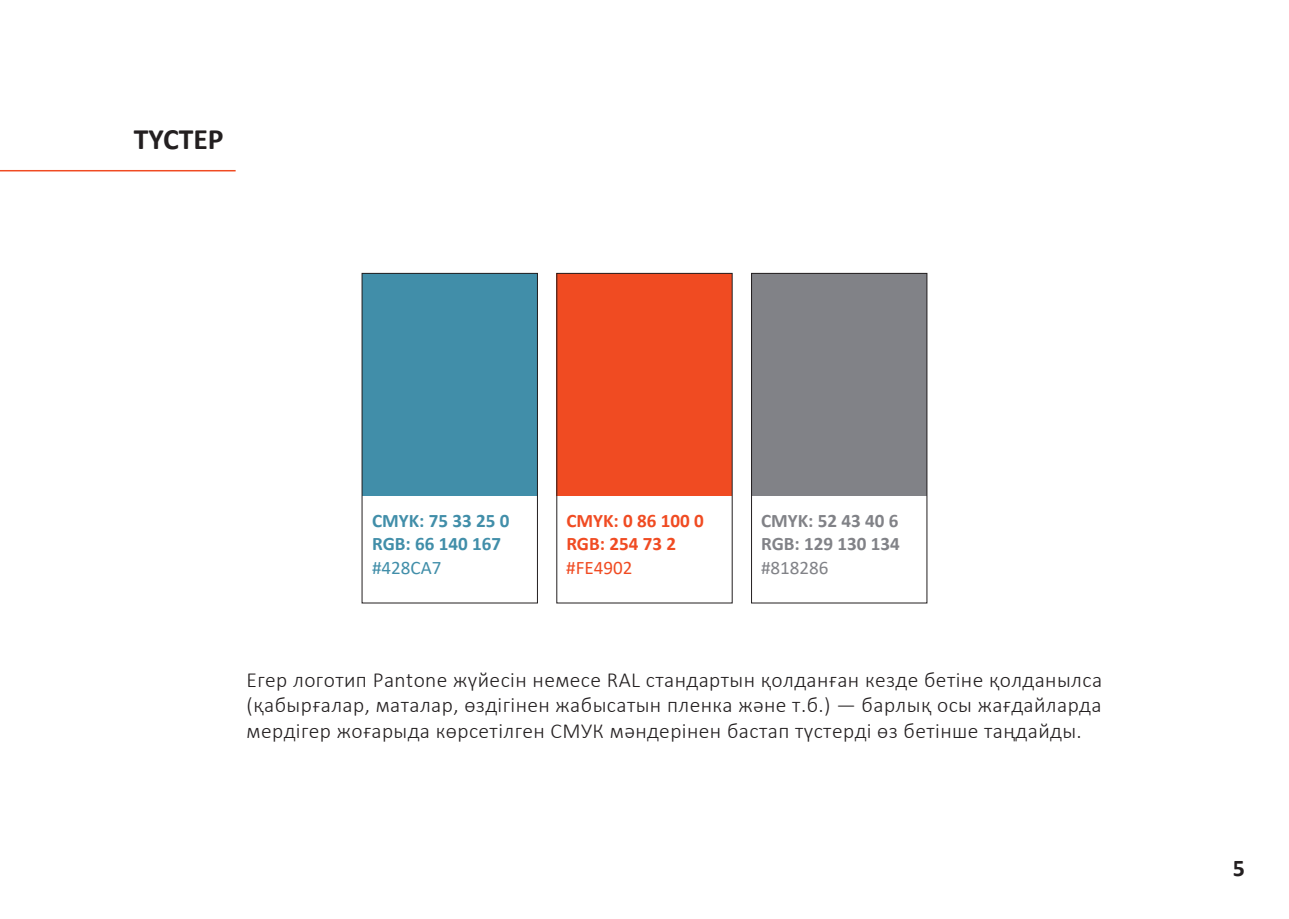
<style>
.page{position:relative;width:1289px;height:919px;background:#fff}
.page>*{position:absolute;margin:0;border:0;box-sizing:border-box;transform-origin:0 0}
.t1{font:700 29.7px "Calibri";color:#231f20}
.t2{font:700 24px "Calibri";color:#231f20}
.t3{font:300 21.45px/25.8px "Calibri";letter-spacing:.02em;color:#231f20;text-align:justify}
.t4{font:700 19.05px "Calibri";color:#818287}
.t5{font:700 19.05px "Calibri";color:#418ea9}
.t6{font:700 19.05px "Calibri";color:#f04b22}
.t7{font:19.05px "Calibri";color:#418ea9}
.t8{font:19.05px "Calibri";color:#f04b22}
.t9{font:19.05px "Calibri";color:#818287}
</style>
<div class="page">
<div style="left:362px;top:273px;width:175px;height:223px;background:#418ea9"></div>
<div style="left:557px;top:273px;width:175px;height:223px;background:#f04b22"></div>
<div style="left:751px;top:273px;width:175px;height:223px;background:#818287"></div>
<div style="left:751px;top:273px;width:176px;height:330px;border:1px solid #231f20"></div>
<hr style="left:0;top:170px;width:236px;height:1px;background:#f04b22">
<h1 class="t1" style="left:134px;top:118px;width:91px">ТҮСТЕР</h1>
<p class="t5" style="left:372px;top:507px;width:139px">CMYK: 75 33 25 0</p>
<p class="t5" style="left:372px;top:530px;width:131px">RGB: 66 140 167</p>
<p class="t6" style="left:566px;top:507px;width:139px">CMYK: 0 86 100 0</p>
<p class="t6" style="left:566px;top:530px;width:111px">RGB: 254 73 2</p>
<p class="t4" style="left:761px;top:507px;width:139px">CMYK: 52 43 40 6</p>
<p class="t4" style="left:761px;top:530px;width:140px">RGB: 129 130 134</p>
<p class="t7" style="left:372px;top:554px;width:71px">#428CA7</p>
<p class="t8" style="left:566px;top:554px;width:68px">#FE4902</p>
<p class="t9" style="left:761px;top:554px;width:69px">#818286</p>
<p class="t3" style="left:246px;top:666px;width:857px">Егер логотип Pantone жүйесін немесе RAL стандартын қолданған кезде бетіне қолданылса (қабырғалар, маталар, өздігінен жабысатын пленка және т.б.) — барлық осы жағдайларда мердігер жоғарыда көрсетілген СМУК мәндерінен бастап түстерді өз бетінше таңдайды.</p>
<p class="t2" style="left:1232px;top:850px;width:14px">5</p>
</div>
